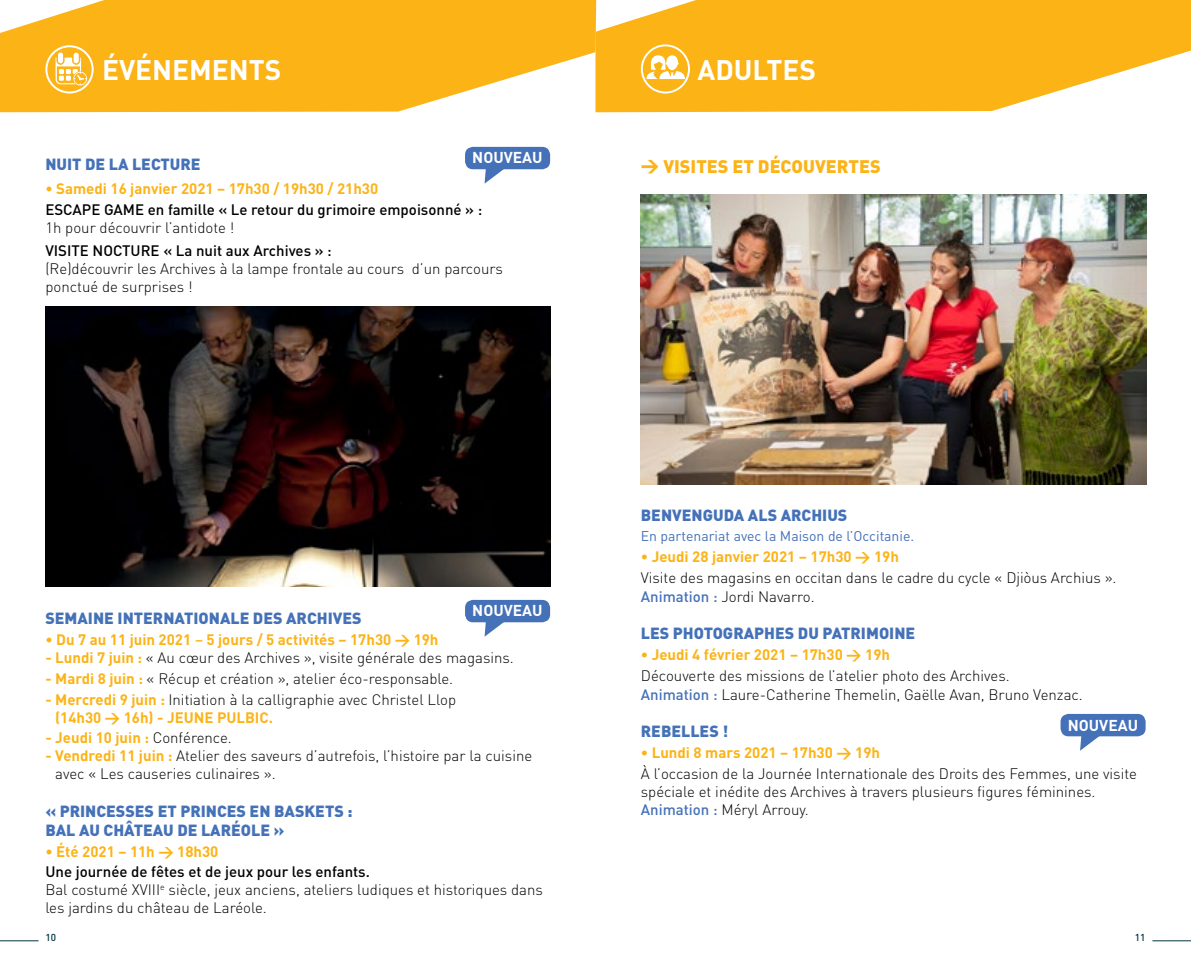
<style>
.page{position:relative;width:1191px;height:964px;background:#fff}
.page>*{position:absolute;margin:0;border:0;box-sizing:border-box;transform-origin:0 0}
.t1{font:700 28px "DIN";color:#fff}
.t2{font:900 18px "DIN";color:#fcb316}
.t3{font:900 16px/19.2px "DIN";color:#4471b8}
.t4{font:700 15.6px "DIN";color:#fff}
.t5{font:300 15px/18px "DIN";color:#000}
.t6{font:700 15px "DIN";color:#fcb316}
.t7{font:500 15px "DIN";color:#000}
.t8{font:14px "DIN";color:#4471b8}
.t9{font:500 10px "DIN";color:#003341}
.s1{font-weight:500}
.s2{font-weight:700;color:#fcb316}
.s3{font-weight:300;color:#000}
.s4{font-weight:500;color:#4471b8}
</style>
<div class="page">
<hr style="left:0;top:940px;width:39px;height:1px;background:#003341">
<hr style="left:1152px;top:940px;width:39px;height:1px;background:#003341">
<svg style="left:0;top:0;width:595px;height:112px;background:#fcbc32"></svg>
<img style="left:45px;top:307px;width:505px;height:280px">
<div style="left:58px;top:53px;width:5px;height:10px;background:#fff;border-radius:3px"></div>
<div style="left:74px;top:53px;width:5px;height:10px;background:#fff;border-radius:3px"></div>
<svg style="left:56px;top:58px;width:31px;height:27px"></svg>
<div style="left:45px;top:45px;width:49px;height:48px;border:2px solid #fff;border-radius:50%"></div>
<svg style="left:595px;top:0;width:596px;height:112px;background:#fcbc32"></svg>
<img style="left:641px;top:194px;width:505px;height:290px">
<div style="left:1060px;top:714px;width:85px;height:22px;background:#4471b8;border-radius:8px"></div>
<svg style="left:1080px;top:736px;width:21px;height:15px"></svg>
<div style="left:465px;top:600px;width:85px;height:22px;background:#4471b8;border-radius:8px"></div>
<svg style="left:484px;top:622px;width:22px;height:15px"></svg>
<div style="left:465px;top:147px;width:85px;height:22px;background:#4471b8;border-radius:8px"></div>
<svg style="left:484px;top:169px;width:22px;height:15px"></svg>
<svg style="left:646px;top:55px;width:39px;height:24px"></svg>
<div style="left:641px;top:44px;width:49px;height:49px;border:2px solid #fff;border-radius:50%"></div>
<h1 class="t1" style="left:102px;top:52px;width:181px">ÉVÉNEMENTS</h1>
<p class="t4" style="left:472px;top:148px;width:72px">NOUVEAU</p>
<p class="t3" style="left:45px;top:154px;width:157px">NUIT DE LA LECTURE</p>
<p class="t6" style="left:45px;top:179px;width:334px">• Samedi 16 janvier 2021 – 17h30 / 19h30 / 21h30</p>
<p class="t7" style="left:45px;top:200px;width:438px">ESCAPE GAME en famille « Le retour du grimoire empoisonné » :</p>
<p class="t5" style="left:45px;top:218px;width:190px">1h pour découvrir l’antidote !</p>
<p class="t7" style="left:45px;top:241px;width:288px">VISITE NOCTURE « La nuit aux Archives » :</p>
<p class="t5" style="left:45px;top:260px;width:459px">(Re)découvrir les Archives à la lampe frontale au cours d’un parcours ponctué de surprises !</p>
<p class="t4" style="left:472px;top:601px;width:72px">NOUVEAU</p>
<p class="t3" style="left:45px;top:608px;width:318px">SEMAINE INTERNATIONALE DES ARCHIVES</p>
<p class="t6" style="left:45px;top:629px;width:394px">• Du 7 au 11 juin 2021 <span class="s1">–</span> 5 jours / 5 activités – 17h30 &gt; 19h</p>
<p class="t5" style="left:45px;top:648px;width:470px"><span class="s2">- Lundi 7 juin :</span> « Au cœur des Archives », visite générale des magasins.</p>
<p class="t5" style="left:45px;top:669px;width:409px"><span class="s2">- Mardi 8 juin :</span> « Récup et création », atelier éco-responsable.</p>
<p class="t5" style="left:55px;top:690px;width:402px;text-indent:-10px"><span class="s2">- Mercredi 9 juin :</span> Initiation à la calligraphie avec Christel Llop <span class="s2">(14h30 &gt; 16h) - JEUNE PULBIC.</span></p>
<p class="t6" style="left:45px;top:728px;width:188px">- Jeudi 10 juin : <span class="s3">Conférence.</span></p>
<p class="t5" style="left:55px;top:747px;width:478px;text-indent:-10px"><span class="s2">- Vendredi 11 juin :</span> Atelier des saveurs d’autrefois, l’histoire par la cuisine avec « Les causeries culinaires ».</p>
<p class="t3" style="left:45px;top:800px;width:309px">« PRINCESSES ET PRINCES EN BASKETS :<br>BAL AU CHÂTEAU DE LARÉOLE »</p>
<p class="t6" style="left:45px;top:841px;width:174px">• Été 2021 – 11h &gt; 18h30</p>
<p class="t5" style="left:45px;top:863px;width:499px"><span class="s1">Une journée de fêtes et de jeux pour les enfants.<br></span>Bal costumé XVIII<sup>e</sup> siècle, jeux anciens, ateliers ludiques et historiques dans les jardins du château de Laréole.</p>
<h1 class="t1" style="left:697px;top:52px;width:120px">ADULTES</h1>
<p class="t2" style="left:641px;top:154px;width:241px">&gt; VISITES ET DÉCOUVERTES</p>
<p class="t3" style="left:641px;top:505px;width:208px">BENVENGUDA ALS ARCHIUS</p>
<p class="t8" style="left:641px;top:527px;width:275px">En partenariat avec la Maison de l’Occitanie.</p>
<p class="t6" style="left:641px;top:547px;width:259px">• Jeudi 28 janvier 2021 – 17h30 &gt; 19h</p>
<p class="t5" style="left:641px;top:568px;width:477px;line-height:19.2px">Visite des magasins en occitan dans le cadre du cycle « Djiòus Archius ».<br><span class="s4">Animation :</span> Jordi Navarro.</p>
<p class="t3" style="left:641px;top:623px;width:276px">LES PHOTOGRAPHES DU PATRIMOINE</p>
<p class="t6" style="left:641px;top:645px;width:251px">• Jeudi 4 février 2021 – 17h30 &gt; 19h</p>
<p class="t5" style="left:641px;top:666px;width:443px;line-height:19.2px">Découverte des missions de l’atelier photo des Archives.<br><span class="s4">Animation :</span> Laure-Catherine Themelin, Gaëlle Avan, Bruno Venzac.</p>
<p class="t3" style="left:641px;top:721px;width:89px">REBELLES !</p>
<p class="t6" style="left:641px;top:743px;width:241px">• Lundi 8 mars 2021 – 17h30 &gt; 19h</p>
<p class="t5" style="left:641px;top:764px;width:497px">À l’occasion de la Journée Internationale des Droits des Femmes, une visite spéciale et inédite des Archives à travers plusieurs figures féminines.<br><span class="s4">Animation :</span> Méryl Arrouy.</p>
<p class="t4" style="left:1067px;top:715px;width:72px">NOUVEAU</p>
<p class="t9" style="left:45px;top:931px;width:12px">10</p>
<p class="t9" style="left:1135px;top:931px;width:12px">11</p>
</div>
